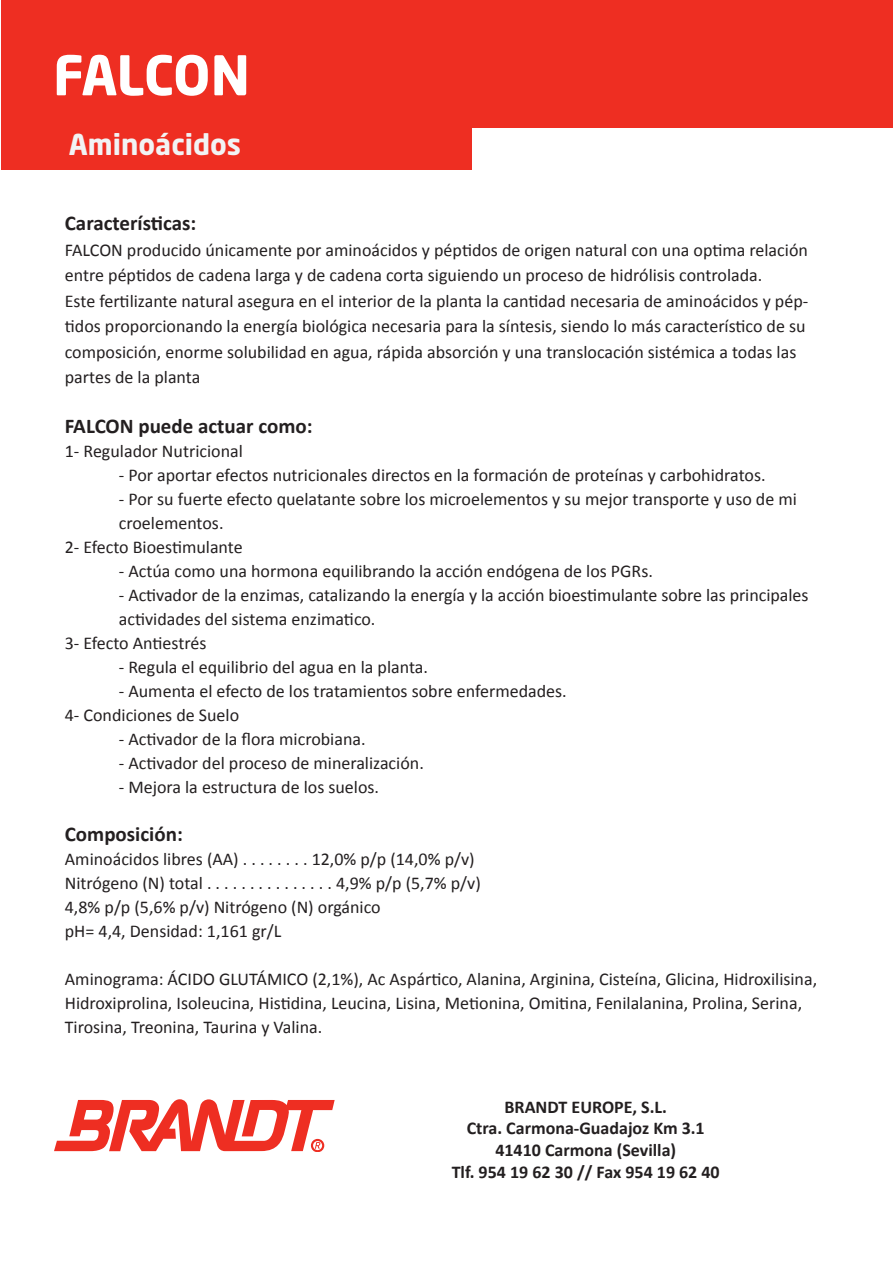
<style>
.page{position:relative;width:893px;height:1263px;background:#fff}
.page>*{position:absolute;margin:0;border:0;box-sizing:border-box;transform-origin:0 0}
.t1{font:700 54px "Neo Sans Pro";letter-spacing:-.02em;color:#fff}
.t2{font:700 28.5px "Neo Sans Pro";color:#f2f3f4}
.t3{font:700 21px "Calibri";color:#231f20}
.t4{font:18px/24px "Calibri";color:#231f20}
.t5{font:700 18px/21.6px "Calibri";color:#231f20;text-align:center}
</style>
<div class="page">
<div style="left:1px;top:0;width:470px;height:170px;background:#ee2e22"></div>
<div style="left:408px;top:0;width:485px;height:127px;background:#ee2e22"></div>
<svg style="left:54px;top:1099px;width:281px;height:52px"></svg>
<div style="left:311px;top:1139px;width:13px;height:12px;border:2px solid #ee2e22;border-radius:50%"></div>
<h1 class="t1" style="left:53px;top:41px;width:198px">FALCON</h1>
<h2 class="t2" style="left:69px;top:126px;width:174px">Aminoácidos</h2>
<p class="t3" style="left:65px;top:210px;width:133px">Características:</p>
<p class="t4" style="left:65px;top:236px;width:745px;line-height:25.5px">FALCON producido únicamente por aminoácidos y péptidos de origen natural con una optima relación entre péptidos de cadena larga y de cadena corta siguiendo un proceso de hidrólisis controlada.<br>Este fertilizante natural asegura en el interior de la planta la cantidad necesaria de aminoácidos y pép&shy;tidos proporcionando la energía biológica necesaria para la síntesis, siendo lo más característico de su composición, enorme solubilidad en agua, rápida absorción y una translocación sistémica a todas las partes de la planta</p>
<p class="t3" style="left:65px;top:413px;width:249px">FALCON puede actuar como:</p>
<p class="t4" style="left:65px;top:438px;width:180px">1- Regulador Nutricional</p>
<p class="t4" style="left:119px;top:462px;width:648px">- Por aportar efectos nutricionales directos en la formación de proteínas y carbohidratos.</p>
<p class="t4" style="left:119px;top:486px;width:679px">- Por su fuerte efecto quelatante sobre los microelementos y su mejor transporte y uso de mi</p>
<p class="t4" style="left:119px;top:510px;width:106px">croelementos.</p>
<p class="t4" style="left:65px;top:534px;width:179px">2- Efecto Bioestimulante</p>
<p class="t4" style="left:119px;top:558px;width:536px">- Actúa como una hormona equilibrando la acción endógena de los PGRs.</p>
<p class="t4" style="left:119px;top:582px;width:691px">- Activador de la enzimas, catalizando la energía y la acción bioestimulante sobre las principales</p>
<p class="t4" style="left:119px;top:606px;width:258px">actividades del sistema enzimatico.</p>
<p class="t4" style="left:65px;top:630px;width:143px">3- Efecto Antiestrés</p>
<p class="t4" style="left:119px;top:654px;width:311px">- Regula el equilibrio del agua en la planta.</p>
<p class="t4" style="left:65px;top:678px;width:503px;text-indent:54px">- Aumenta el efecto de los tratamientos sobre enfermedades.<br>4- Condiciones de Suelo</p>
<p class="t4" style="left:119px;top:726px;width:248px">- Activador de la flora microbiana.</p>
<p class="t4" style="left:119px;top:750px;width:306px">- Activador del proceso de mineralización.</p>
<p class="t4" style="left:119px;top:774px;width:262px">- Mejora la estructura de los suelos.</p>
<p class="t3" style="left:65px;top:821px;width:119px">Composición:</p>
<p class="t4" style="left:65px;top:846px;width:417px">Aminoácidos libres (AA) . . . . . . . . 12,0% p/p (14,0% p/v)<br>Nitrógeno (N) total . . . . . . . . . . . . . . . 4,9% p/p (5,7% p/v)<br>4,8% p/p (5,6% p/v) Nitrógeno (N) orgánico<br>pH= 4,4, Densidad: 1,161 gr/L</p>
<p class="t4" style="left:65px;top:966px;width:754px">Aminograma: ÁCIDO GLUTÁMICO (2,1%), Ac Aspártico, Alanina, Arginina, Cisteína, Glicina, Hidroxilisina,<br>Hidroxiprolina, Isoleucina, Histidina, Leucina, Lisina, Metionina, Omitina, Fenilalanina, Prolina, Serina,<br>Tirosina, Treonina, Taurina y Valina.</p>
<p class="t5" style="left:452px;top:1095px;width:270px">BRANDT EUROPE, S.L.<br>Ctra. Carmona-Guadajoz Km 3.1<br>41410 Carmona (Sevilla)<br>Tlf. 954 19 62 30 // Fax 954 19 62 40</p>
</div>
